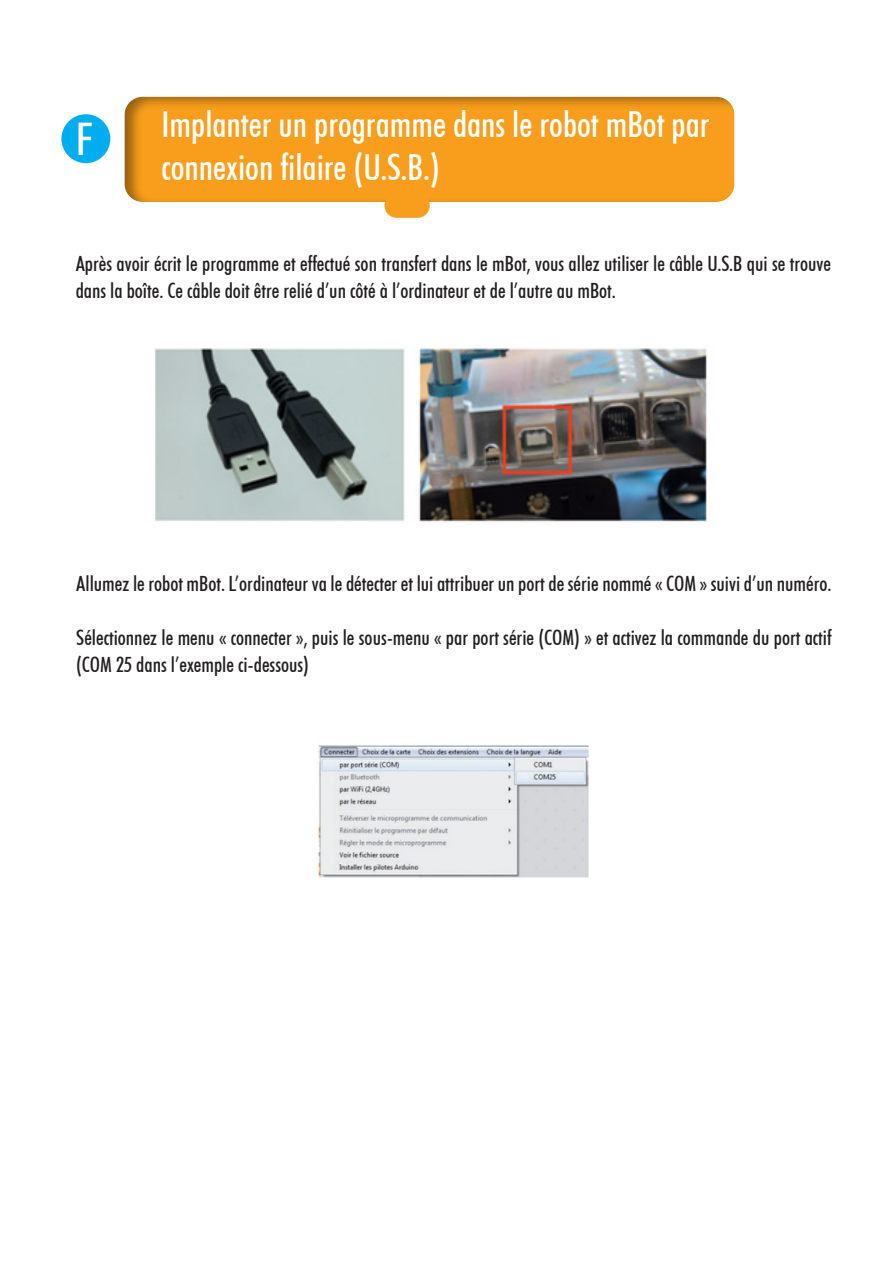
<style>
.page{position:relative;width:893px;height:1263px;background:#fff}
.page>*{position:absolute;margin:0;border:0;box-sizing:border-box;transform-origin:0 0}
.t1{font:500 condensed 45px "Futura BT";color:#fff}
.t2{font:500 condensed 36px/43.2px "Futura BT";color:#fff}
.t3{font:500 condensed 21px/27px "Futura BT";color:#231f20}
</style>
<div class="page">
<div style="left:123px;top:94px;width:612px;height:108px;background:#231f20;opacity:.43"></div>
<div style="left:261px;top:147px;width:45px;height:25px;background:#f89e1c;border-radius:12px"></div>
<div style="left:61px;top:114px;width:49px;height:49px;background:#00aeef;border-radius:50%"></div>
<div style="left:384px;top:194px;width:46px;height:24px;background:#f89e1c;border-radius:12px"></div>
<img style="left:155px;top:348px;width:552px;height:174px">
<img style="left:318px;top:745px;width:271px;height:133px">
<p class="t1" style="left:76px;top:112px;width:19px">F</p>
<p class="t2" style="left:162px;top:102px;width:549px">Implanter un programme dans le robot mBot par connexion filaire (U.S.B.)</p>
<p class="t3" style="left:76px;top:249px;width:757px">Après avoir écrit le programme et effectué son transfert dans le mBot, vous allez utiliser le câble U.S.B qui se trouve dans la boîte. Ce câble doit être relié d’un côté à l’ordinateur et de l’autre au mBot.</p>
<p class="t3" style="left:76px;top:569px;width:757px">Allumez le robot mBot. L’ordinateur va le détecter et lui attribuer un port de série nommé « COM » suivi d’un numéro.</p>
<p class="t3" style="left:76px;top:623px;width:757px">Sélectionnez le menu « connecter », puis le sous-menu « par port série (COM) » et activez la commande du port actif (COM 25 dans l’exemple ci-dessous)</p>
</div>
